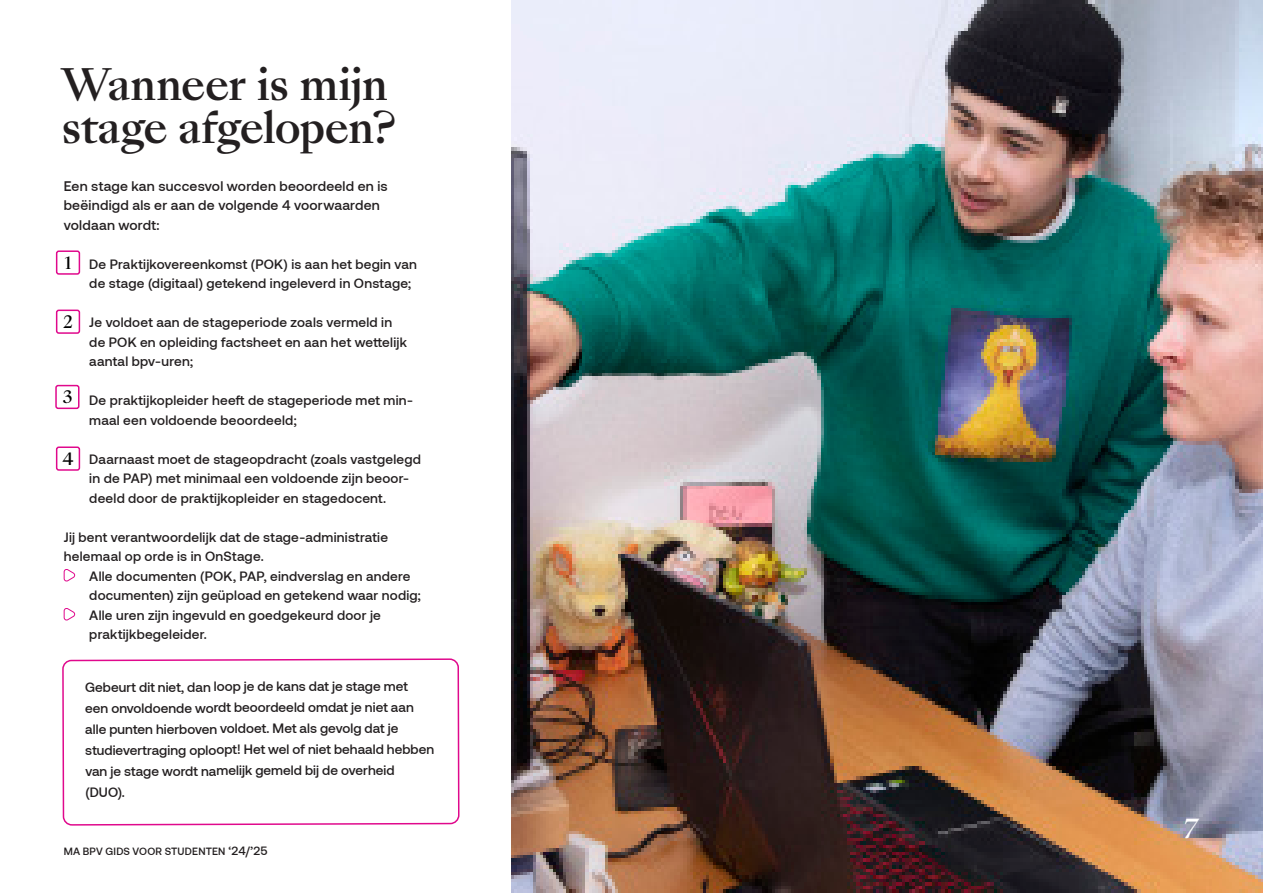
<style>
.page{position:relative;width:1263px;height:893px;background:#fff}
.page>*{position:absolute;margin:0;border:0;box-sizing:border-box;transform-origin:0 0}
.t1{font:500 42px "Sang Bleu Kingdom";letter-spacing:-.03em;color:#231f20}
.t2{font:500 25.5px "Sang Bleu Kingdom";color:#fff}
.t3{font:500 16.5px "Sang Bleu Kingdom";color:#000}
.t4{font:500 13.8px/19.5px "Aeonik";letter-spacing:.015em;color:#231f20}
.t5{font:500 13.5px/19.5px "Aeonik";letter-spacing:.015em;color:#231f20}
.t6{font:500 10.5px "Aeonik";letter-spacing:.02em;color:#231f20}
.s1{font-size:12px}
</style>
<div class="page">
<img style="left:511px;top:0;width:752px;height:893px">
<svg style="left:61px;top:252px;width:399px;height:574px"></svg>
<div style="left:56px;top:250px;width:24px;height:25px;border:2px solid #e0088c;border-radius:2px"></div>
<div style="left:56px;top:310px;width:24px;height:24px;border:2px solid #e0088c;border-radius:2px"></div>
<div style="left:56px;top:446px;width:24px;height:25px;border:2px solid #e0088c;border-radius:2px"></div>
<div style="left:55px;top:385px;width:25px;height:24px;border:2px solid #e0088c;border-radius:2px"></div>
<p class="t1" style="left:62px;top:55px;width:328px">Wanneer is mijn</p>
<p class="t1" style="left:62px;top:99px;width:336px">stage afgelopen?</p>
<p class="t4" style="left:64px;top:176px;width:325px">Een stage kan succesvol worden beoordeeld en is beëindigd als er aan de volgende 4 voorwaarden voldaan wordt:</p>
<p class="t5" style="left:89px;top:254px;width:329px">De Praktijkovereenkomst (POK) is aan het begin van de stage (digitaal) getekend ingeleverd in Onstage;</p>
<p class="t5" style="left:89px;top:312px;width:319px">Je voldoet aan de stageperiode zoals vermeld in de POK en opleiding factsheet en aan het wettelijk aantal bpv-uren;</p>
<p class="t5" style="left:89px;top:390px;width:325px">De praktijkopleider heeft de stageperiode met min&shy;maal een voldoende beoordeeld;</p>
<p class="t5" style="left:89px;top:449px;width:333px">Daarnaast moet de stageopdracht (zoals vastgelegd in de PAP) met minimaal een voldoende zijn beoor&shy;deeld door de praktijkopleider en stagedocent.</p>
<p class="t5" style="left:64px;top:527px;width:326px">Jij bent verantwoordelijk dat de stage-administratie helemaal op orde is in OnStage.</p>
<p class="t5" style="left:89px;top:566px;width:333px">Alle documenten (POK, PAP, eindverslag en andere documenten) zijn geüpload en getekend waar nodig;</p>
<p class="t5" style="left:89px;top:605px;width:293px">Alle uren zijn ingevuld en goedgekeurd door je praktijkbegeleider.</p>
<p class="t3" style="left:65px;top:251px;width:8px">1</p>
<p class="t3" style="left:63px;top:310px;width:11px">2</p>
<p class="t3" style="left:63px;top:385px;width:11px">3</p>
<p class="t3" style="left:63px;top:447px;width:13px">4</p>
<p class="t5" style="left:85px;top:676px;width:351px;line-height:21.1px">Gebeurt dit niet, dan loop je de kans dat je stage met een onvoldoende wordt beoordeeld omdat je niet aan alle punten hierboven voldoet. Met als gevolg dat je studievertraging oploopt! Het wel of niet behaald hebben van je stage wordt namelijk gemeld bij de overheid (DUO).</p>
<p class="t6" style="left:64px;top:845px;width:205px">MA BPV GIDS VOOR STUDENTEN <span class="s1">‘24/’25</span></p>
<p class="t2" style="left:1184px;top:810px;width:17px">7</p>
</div>
